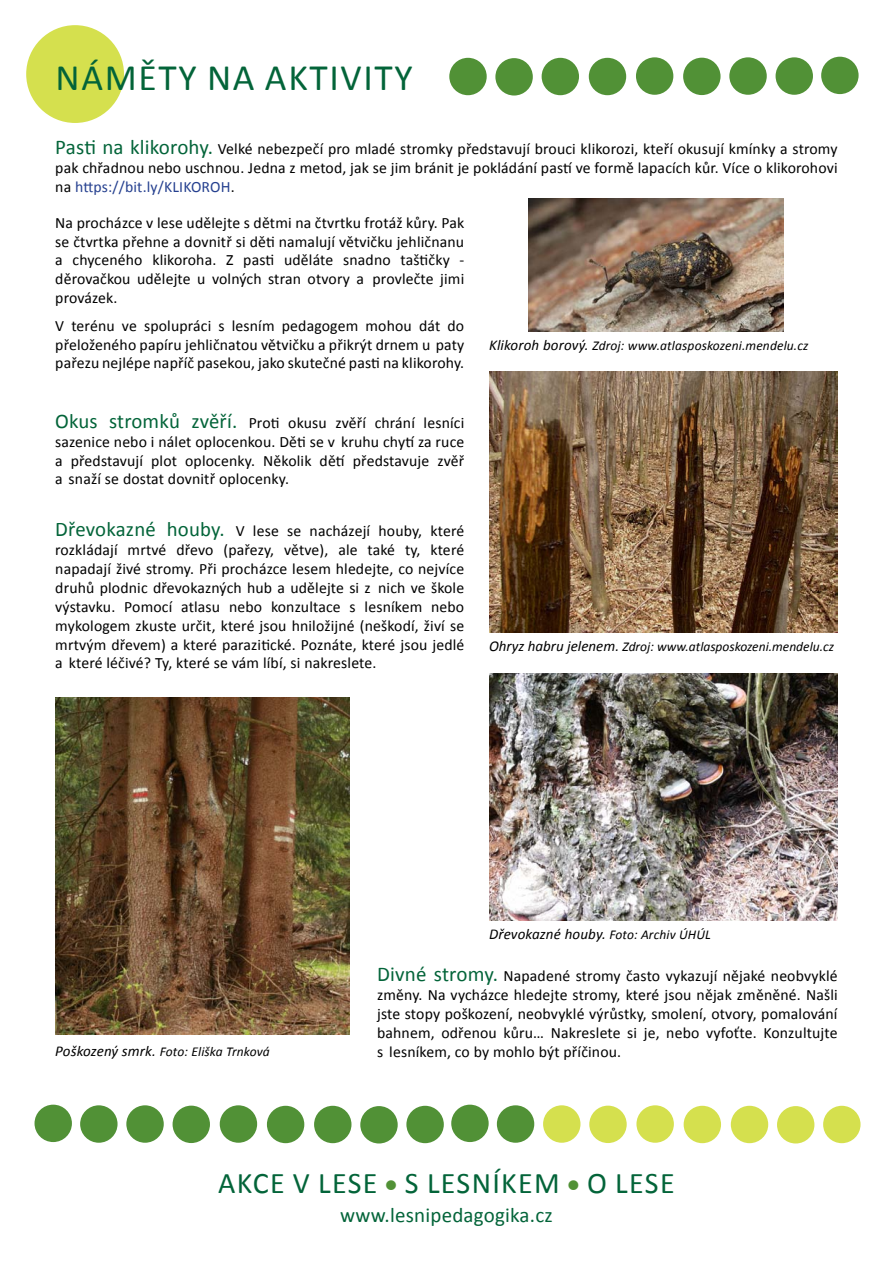
<style>
.page{position:relative;width:893px;height:1263px;background:#fff}
.page>*{position:absolute;margin:0;border:0;box-sizing:border-box;transform-origin:0 0}
.t1{font:37.5px "Calibri";letter-spacing:.045em;color:#036439}
.t2{font:30px "Calibri";letter-spacing:.045em;color:#036439}
.t3{font:21px "Calibri";letter-spacing:.01em;color:#036439}
.t4{font:15.75px/18.9px "Calibri";letter-spacing:.01em;color:#000;text-align:justify}
.t5{font:italic 15px "Calibri";letter-spacing:.01em;color:#000}
.t6{font:italic 13.5px "Calibri";color:#000}
.s1{font-size:21px;color:#036439}
.s2{color:#25408f}
.s3{font-size:15px}
.s4{font-size:20.85px;color:#036439}
.s5{font-size:13.5px}
</style>
<div class="page">
<div style="left:823px;top:1106px;width:37px;height:37px;background:#d5e04e;border-radius:50%"></div>
<div style="left:684px;top:1106px;width:37px;height:37px;background:#d5e04e;border-radius:50%"></div>
<div style="left:731px;top:1106px;width:37px;height:37px;background:#d5e04e;border-radius:50%"></div>
<div style="left:777px;top:1106px;width:37px;height:37px;background:#d5e04e;border-radius:50%"></div>
<div style="left:636px;top:1105px;width:38px;height:38px;background:#d5e04e;border-radius:50%"></div>
<div style="left:497px;top:1105px;width:37px;height:38px;background:#519136;border-radius:50%"></div>
<div style="left:543px;top:1105px;width:37px;height:38px;background:#d5e04e;border-radius:50%"></div>
<div style="left:589px;top:1106px;width:38px;height:37px;background:#d5e04e;border-radius:50%"></div>
<div style="left:451px;top:1105px;width:38px;height:37px;background:#519136;border-radius:50%"></div>
<div style="left:406px;top:1106px;width:38px;height:37px;background:#519136;border-radius:50%"></div>
<div style="left:267px;top:1106px;width:37px;height:37px;background:#519136;border-radius:50%"></div>
<div style="left:314px;top:1106px;width:37px;height:37px;background:#519136;border-radius:50%"></div>
<div style="left:360px;top:1106px;width:38px;height:37px;background:#519136;border-radius:50%"></div>
<div style="left:220px;top:1105px;width:37px;height:38px;background:#519136;border-radius:50%"></div>
<div style="left:80px;top:1105px;width:38px;height:38px;background:#519136;border-radius:50%"></div>
<div style="left:126px;top:1105px;width:38px;height:38px;background:#519136;border-radius:50%"></div>
<div style="left:173px;top:1106px;width:37px;height:37px;background:#519136;border-radius:50%"></div>
<div style="left:35px;top:1105px;width:37px;height:37px;background:#519136;border-radius:50%"></div>
<div style="left:26px;top:25px;width:98px;height:98px;background:#d5e04e;border-radius:50%"></div>
<div style="left:449px;top:58px;width:38px;height:37px;background:#519136;border-radius:50%"></div>
<div style="left:589px;top:58px;width:37px;height:37px;background:#519136;border-radius:50%"></div>
<div style="left:542px;top:58px;width:37px;height:37px;background:#519136;border-radius:50%"></div>
<div style="left:495px;top:58px;width:38px;height:38px;background:#519136;border-radius:50%"></div>
<div style="left:636px;top:57px;width:37px;height:38px;background:#519136;border-radius:50%"></div>
<div style="left:776px;top:57px;width:37px;height:38px;background:#519136;border-radius:50%"></div>
<div style="left:729px;top:57px;width:38px;height:38px;background:#519136;border-radius:50%"></div>
<div style="left:683px;top:58px;width:37px;height:37px;background:#519136;border-radius:50%"></div>
<div style="left:821px;top:57px;width:38px;height:37px;background:#519136;border-radius:50%"></div>
<img style="left:55px;top:697px;width:294px;height:337px">
<img style="left:489px;top:673px;width:349px;height:247px">
<img style="left:529px;top:199px;width:255px;height:132px">
<img style="left:489px;top:372px;width:349px;height:260px">
<h1 class="t1" style="left:56px;top:54px;width:359px">Náměty na aktivity</h1>
<p class="t4" style="left:55px;top:139px;width:784px"><span class="s1">Pasti na klikorohy.</span> Velké nebezpečí pro mladé stromky představují brouci klikorozi, kteří okusují kmínky a stromy pak chřadnou nebo uschnou. Jedna z metod, jak se jim bránit je pokládání pastí ve formě lapacích kůr. Více o klikorohovi na <span class="s2">https://bit.ly/KLI KOROH</span></p>
<p class="t4" style="left:231px;top:177px;width:5px">.</p>
<p class="t4" style="left:55px;top:213px;width:411px">N a procházce v lese udělejte s dětmi na čtvrtku frotáž kůry. Pak se čtvrtka přehne a dovnitř si děti namalují větvičku jehličnanu a chyceného klikoroha. Z pasti uděláte snadno taštičky - děrovačkou udělejte u volných stran otvory a provlečte jimi provázek.</p>
<p class="t4" style="left:55px;top:316px;width:410px">V terénu ve spolupráci s lesním pedagogem mohou dát do přeloženého papíru jehličnatou větvičku a přikrýt drnem u paty pařezu nejlépe napříč pasekou, jako skutečné pasti na klikorohy.</p>
<p class="t6" style="left:489px;top:336px;width:321px"><span class="s3">Klikoroh borový.</span> Zdroj: www.atlasposkozeni.mendelu.cz</p>
<p class="t4" style="left:55px;top:413px;width:411px"><span class="s4">Okus stromků zvěří.</span> Proti okusu zvěří chrání lesníci sazenice nebo i nálet oplocenkou. Děti se v kruhu chytí za ruce a představují plot oplocenky. N ěkolik dětí představuje zvěř a snaží se dostat dovnitř oplocenky.</p>
<p class="t4" style="left:55px;top:521px;width:411px"><span class="s4">Dřevokazné houby.</span> V lese se nacházejí houby, které rozkládají mrtvé dřevo (pařezy, větve), ale také ty, které napadají živé stromy. Při procházce lesem hledejte, co nejvíce druhů plodnic dřevokazných hub a udělejte si z nich ve škole výstavku. Pomocí atlasu nebo konzultace s lesníkem nebo mykologem zkuste určit, které jsou hniložijné (neškodí, živí se mrtvým dřevem) a které parazitické. Poznáte, které jsou jedlé a které léčivé? Ty, které se vám líbí, si nakreslete.</p>
<p class="t6" style="left:489px;top:637px;width:346px"><span class="s3">Ohryz habru jelenem.</span> Zdroj: www.atlasposkozeni.mendelu.cz</p>
<p class="t5" style="left:489px;top:923px;width:223px">Dřevokazné houby. <span class="s5">Foto: Archiv ÚHÚL</span></p>
<p class="t6" style="left:55px;top:1042px;width:216px"><span class="s3">Poškozený smrk.</span> Foto: Eliška Trnková</p>
<p class="t4" style="left:377px;top:966px;width:462px"><span class="s1">Divné stromy.</span> N apadené stromy často vykazují nějaké neobvyklé změny. Na vycházce hledejte stromy, které jsou nějak změněné. Našli jste stopy poškození, neobvyklé výrůstky, smolení, otvory, pomalování bahnem, odřenou kůru… N akreslete si je, nebo vyfoťte. Konzultujte s lesníkem, co by mohlo být příčinou.</p>
<h2 class="t2" style="left:218px;top:1164px;width:129px">AKCE V LESE</h2>
<h2 class="t2" style="left:405px;top:1164px;width:52px">S LESNÍ</h2>
<h2 class="t2" style="left:501px;top:1164px;width:143px">KEM O LESE</h2>
<h3 class="t3" style="left:340px;top:1202px;width:214px">www.lesnipedagogika.cz</h3>
</div>
